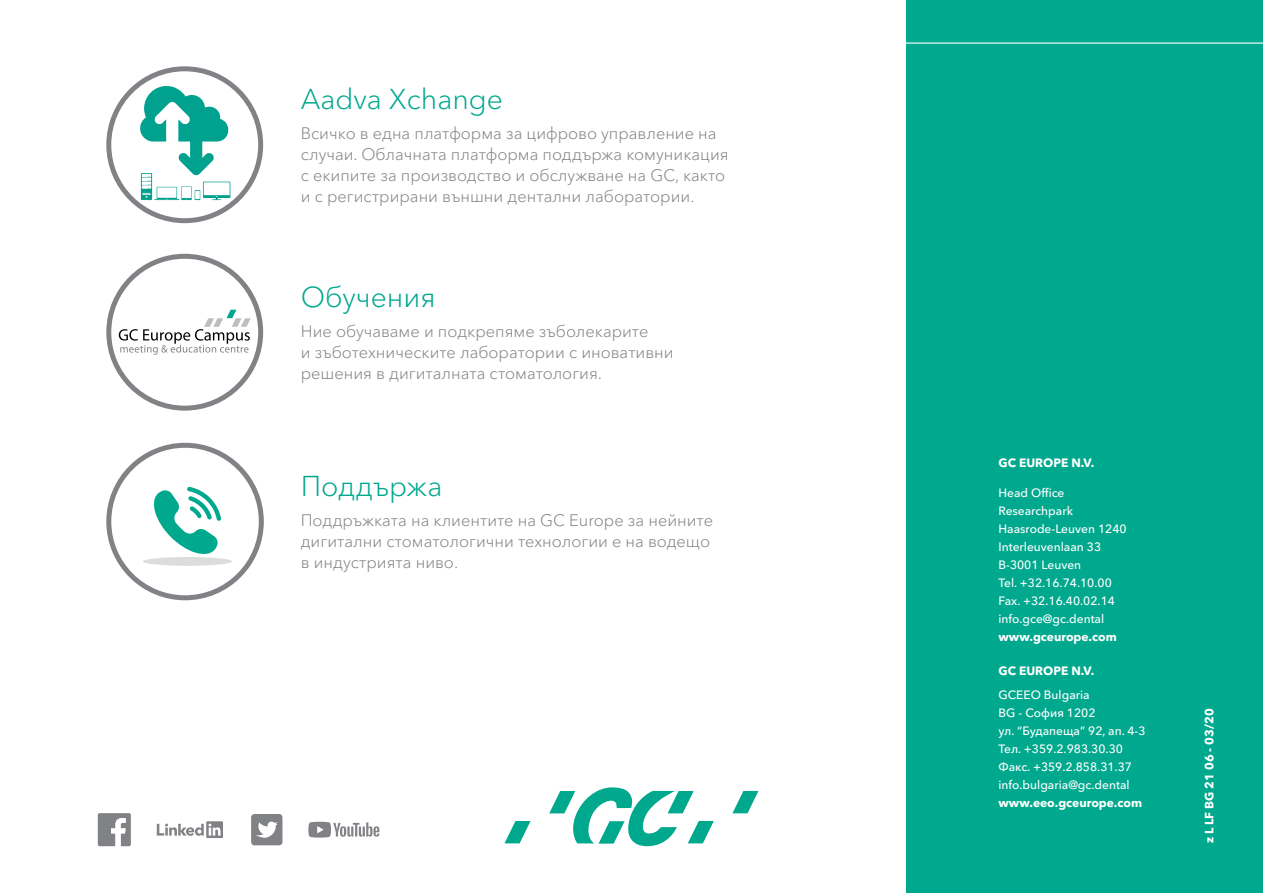
<style>
.page{position:relative;width:1263px;height:893px;background:#fff}
.page>*{position:absolute;margin:0;border:0;box-sizing:border-box;transform-origin:0 0}
.t1{font:300 28.5px "Avenir Next Cyr";color:#00a88e}
.t2{font:300 16.5px/21px "Avenir Next Cyr";color:#808285}
.t3{font:500 12px/18px "Avenir Next Cyr";color:#fff}
.t4{font:700 12px "Avenir Next Cyr";color:#fff}
</style>
<div class="page">
<div style="left:907px;top:0;width:356px;height:893px;background:#00a88e"></div>
<hr style="left:43px;top:43px;width:1220px;height:1px;background:#fff">
<div style="left:106px;top:66px;width:157px;height:157px;background:#808285;border-radius:50%"></div>
<div style="left:111px;top:71px;width:147px;height:147px;background:#fff;border-radius:50%"></div>
<svg style="left:140px;top:86px;width:90px;height:114px"></svg>
<div style="left:106px;top:443px;width:158px;height:157px;background:#808285;border-radius:50%"></div>
<div style="left:111px;top:448px;width:148px;height:147px;background:#fff;border-radius:50%"></div>
<div style="left:143px;top:557px;width:89px;height:9px;background:#dbdcdc;border-radius:50%"></div>
<svg style="left:152px;top:487px;width:69px;height:72px"></svg>
<div style="left:106px;top:254px;width:157px;height:157px;background:#808285;border-radius:50%"></div>
<div style="left:111px;top:259px;width:147px;height:147px;background:#fff;border-radius:50%"></div>
<svg style="left:119px;top:310px;width:132px;height:45px"></svg>
<div style="left:251px;top:814px;width:31px;height:31px;background:#808285;border-radius:4px"></div>
<svg style="left:256px;top:821px;width:22px;height:17px"></svg>
<div style="left:206px;top:821px;width:17px;height:17px;background:#808285"></div>
<svg style="left:157px;top:824px;width:64px;height:12px"></svg>
<svg style="left:308px;top:822px;width:71px;height:16px"></svg>
<svg style="left:98px;top:813px;width:33px;height:33px"></svg>
<svg style="left:732px;top:791px;width:26px;height:22px"></svg>
<svg style="left:549px;top:787px;width:165px;height:59px"></svg>
<svg style="left:504px;top:821px;width:27px;height:22px"></svg>
<h1 class="t1" style="left:301px;top:82px;width:204px">Aadva Xchange</h1>
<p class="t2" style="left:301px;top:123px;width:429px">Всичко в една платформа за цифрово управление на случаи. Облачната платформа поддържа комуникация с екипите за производство и обслужване на GC, както и с регистрирани външни дентални лаборатории.</p>
<h1 class="t1" style="left:301px;top:280px;width:137px">Обучения</h1>
<p class="t2" style="left:301px;top:321px;width:374px">Ние обучаваме и подкрепяме зъболекарите<br>и зъботехническите лаборатории с иновативни решения в дигиталната стоматология.</p>
<h1 class="t1" style="left:301px;top:469px;width:143px">Поддържа</h1>
<p class="t2" style="left:301px;top:510px;width:414px">Поддръжката на клиентите на GC Europe за нейните дигитални стоматологични технологии е на водещо в индустрията ниво.</p>
<p class="t4" style="left:998px;top:455px;width:97px">GC EUROPE N.V.</p>
<p class="t3" style="left:998px;top:484px;width:130px">Head Office<br>Researchpark<br>Haasrode-Leuven 1240<br>Interleuvenlaan 33<br>B-3001 Leuven<br>Tel. +32.16.74.10.00<br>Fax. +32.16.40.02.14 info.gce@gc.dental</p>
<p class="t4" style="left:998px;top:630px;width:120px">www.gceurope.com</p>
<p class="t4" style="left:998px;top:663px;width:97px">GC EUROPE N.V.</p>
<p class="t3" style="left:998px;top:686px;width:149px">GCEEO Bulgaria<br>BG - София 1202<br>ул. “Будапеща” 92, aп. 4-3<br>Teл. +359.2.983.30.30<br>Факс. +359.2.858.31.37 info.bulgaria@gc.dental</p>
<p class="t4" style="left:998px;top:796px;width:145px">www.eeo.gceurope.com</p>
<p class="t4" style="left:1202px;top:843px;width:136px;rotate:-90deg">z L LF BG 21 06 - 03/20</p>
</div>
